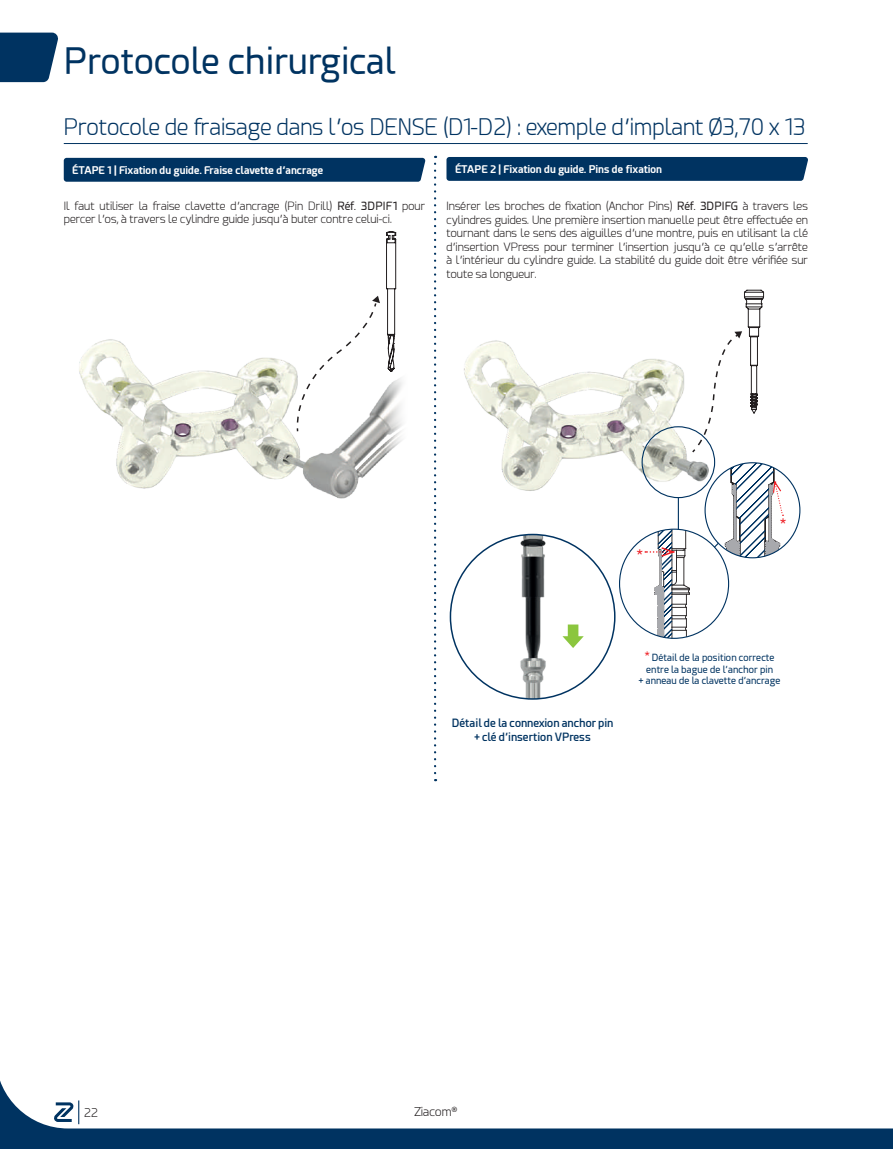
<style>
.page{position:relative;width:893px;height:1149px;background:#fff}
.page>*{position:absolute;margin:0;border:0;box-sizing:border-box;transform-origin:0 0}
.t1{font:36px "Esphimere";color:#003361}
.t2{font:300 22.5px "Esphimere";color:#003361}
.t3{font:16.5px "Esphimere";color:#ee1d23}
.t4{font:300 12px "Esphimere";color:#231f20}
.t5{font:300 11.25px/13.5px "Esphimere";color:#231f20}
.t6{font:600 11.25px/13.5px "Esphimere";color:#003361;text-align:center}
.t7{font:700 10.5px "Esphimere";color:#fff}
.t8{font:9.75px/11.7px "Esphimere";color:#003361;text-align:center}
.s1{font-weight:400}
.s2{font-size:13.5px;color:#ee1d23}
</style>
<div class="page">
<svg style="left:0;top:33px;width:58px;height:49px;background:#14436d"></svg>
<hr style="left:64px;top:143px;width:744px;height:1px;background:#003361">
<div style="left:64px;top:158px;width:362px;height:24px;background:#003361"></div>
<img style="left:79px;top:339px;width:324px;height:160px">
<svg style="left:296px;top:295px;width:84px;height:137px"></svg>
<svg style="left:386px;top:231px;width:10px;height:144px"></svg>
<svg style="left:434px;top:164px;width:2px;height:617px"></svg>
<div style="left:446px;top:157px;width:362px;height:24px;background:#003361"></div>
<img style="left:507px;top:536px;width:51px;height:162px">
<svg style="left:562px;top:624px;width:22px;height:24px"></svg>
<img style="left:464px;top:340px;width:252px;height:167px">
<svg style="left:691px;top:289px;width:73px;height:164px"></svg>
<div style="left:642px;top:426px;width:73px;height:72px;border:1px solid #003361;border-radius:50%"></div>
<hr style="left:678px;top:497px;width:1px;height:32px;background:#003361">
<svg style="left:645px;top:529px;width:45px;height:110px"></svg>
<svg style="left:713px;top:462px;width:76px;height:95px"></svg>
<svg style="left:0;top:1080px;width:893px;height:68px"></svg>
<svg style="left:54px;top:1100px;width:25px;height:23px"></svg>
<h1 class="t1" style="left:64px;top:41px;width:333px">Protocole chirurgical</h1>
<h2 class="t2" style="left:64px;top:114px;width:743px">Protocole de fraisage dans l’os DENSE (D1-D2) : exemple d’implant Ø3,70 x 13</h2>
<p class="t7" style="left:72px;top:163px;width:253px">ÉTAPE 1 | Fixation du guide. Fraise clavette d’ancrage</p>
<p class="t5" style="left:64px;top:199px;width:363px">Il faut utiliser la fraise clavette d’ancrage (Pin Drill) <span class="s1">Réf. 3DPIF1</span> pour percer l’os, à travers le cylindre guide jusqu’à buter contre celui-ci.</p>
<p class="t7" style="left:455px;top:162px;width:209px">ÉTAPE 2 | Fixation du guide. Pins de fixation</p>
<p class="t5" style="left:446px;top:200px;width:363px;text-align:justify">Insérer les broches de fixation (Anchor Pins) <span class="s1">Réf. 3DPIFG</span> à travers les cylindres guides. Une première insertion manuelle peut être effectuée en tournant dans le sens des aiguilles d’une montre, puis en utilisant la clé d’insertion VPress pour terminer l’insertion jusqu’à ce qu’elle s’arrête à l’intérieur du cylindre guide. La stabilité du guide doit être vérifiée sur toute sa longueur.</p>
<h3 class="t3" style="left:637px;top:545px;width:8px">*</h3>
<h3 class="t3" style="left:780px;top:515px;width:8px">*</h3>
<p class="t6" style="left:452px;top:716px;width:163px">Détail de la connexion anchor pin + clé d’insertion VPress</p>
<p class="t8" style="left:639px;top:651px;width:143px"><span class="s2">*</span> Détail de la position correcte entre la bague de l’anchor pin<br>+ anneau de la clavette d’ancrage</p>
<p class="t4" style="left:84px;top:1105px;width:15px">22</p>
<p class="t4" style="left:414px;top:1104px;width:45px">Ziacom<sup>®</sup></p>
</div>
